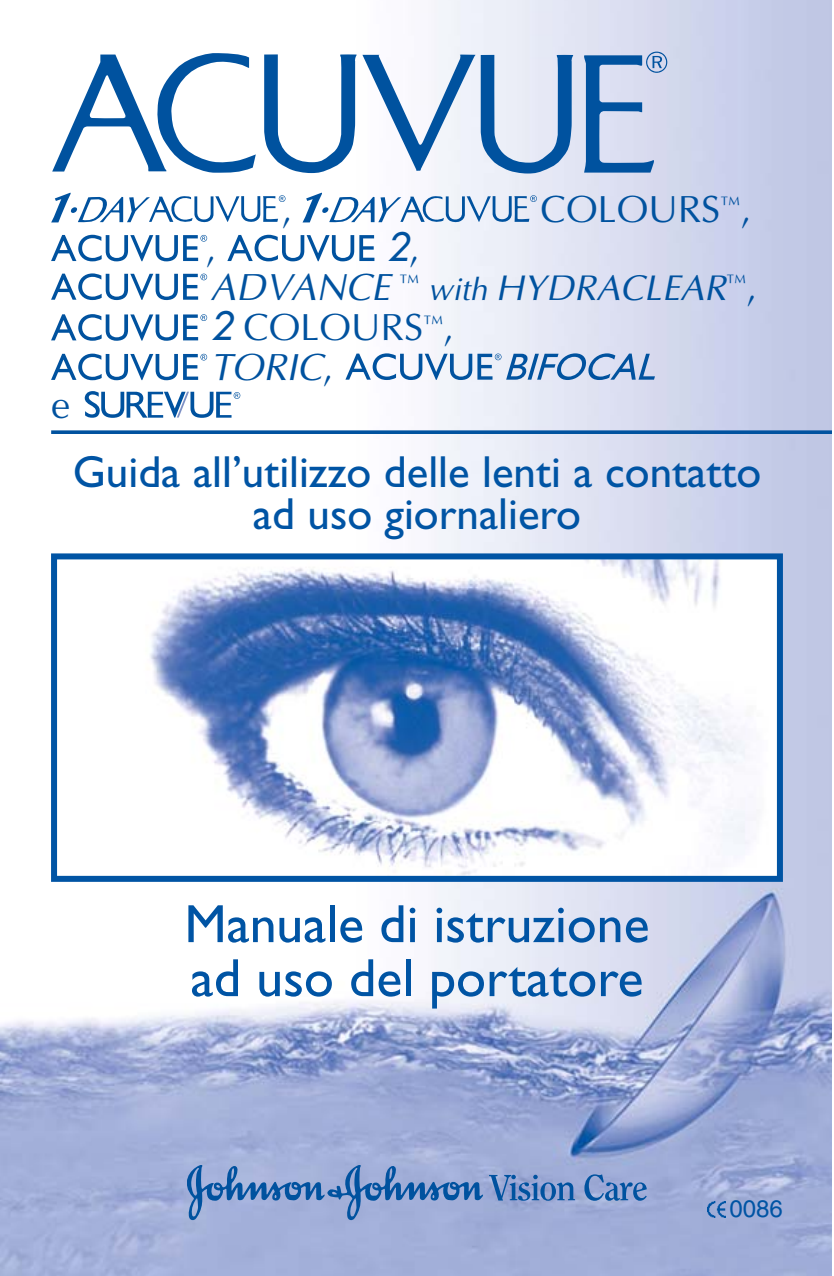
<style>
.page{position:relative;width:834px;height:1276px;background:#fff}
.page>*{position:absolute;margin:0;border:0;box-sizing:border-box;transform-origin:0 0}
.t1{font:54px/54px "Gill Sans";color:#0054a4}
.t2{font:45px/42px "Gill Sans";color:#0054a4;text-align:center}
.t3{font:38.1px/39.6px "Optima";color:#00529f}
.t4{font:italic 38.1px "Futura";color:#00529f}
.t5{font:italic 36px "Optima";color:#00529f}
.t6{font:24px "Helvetica";color:#0054a4}
.s1{font-family:"Optima";font-style:normal}
.s2{font-size:38.1px}
.s3{font-size:31.2px}
.s4{font-style:normal;font-size:38.1px}
.s5{font-family:"Futura";font-style:italic}
.s6{font-style:italic}
</style>
<div class="page">
<img style="left:0;top:1px;width:831px;height:1275px">
<img style="left:58px;top:560px;width:717px;height:315px">
<div style="left:51px;top:553px;width:731px;height:329px;border:6px solid #0054a4"></div>
<svg style="left:489px;top:1174px;width:86px;height:26px;background:#698cc3"></svg>
<svg style="left:584px;top:1174px;width:62px;height:26px;background:#6f90c6"></svg>
<svg style="left:187px;top:1165px;width:296px;height:55px;background:#7f9bcc"></svg>
<img style="left:707px;top:1201px;width:18px;height:17px">
<svg style="left:52px;top:53px;width:204px;height:120px"></svg>
<svg style="left:583px;top:52px;width:84px;height:121px;background:#99b3d8"></svg>
<svg style="left:264px;top:54px;width:310px;height:119px"></svg>
<svg style="left:51px;top:430px;width:780px;height:4px;background:#1661a7"></svg>
<svg style="left:51px;top:235px;width:156px;height:26px"></svg>
<svg style="left:227px;top:235px;width:147px;height:26px"></svg>
<svg style="left:51px;top:314px;width:156px;height:27px"></svg>
<svg style="left:345px;top:353px;width:309px;height:27px"></svg>
<svg style="left:51px;top:354px;width:156px;height:26px"></svg>
<svg style="left:51px;top:273px;width:156px;height:27px"></svg>
<svg style="left:51px;top:193px;width:234px;height:30px"></svg>
<svg style="left:302px;top:193px;width:234px;height:30px"></svg>
<svg style="left:85px;top:391px;width:155px;height:27px"></svg>
<p class="t3" style="left:205px;top:232px;width:12px">,</p>
<p class="t3" style="left:281px;top:193px;width:12px">,</p>
<p class="t4" style="left:386px;top:228px;width:34px">2<span class="s1">,</span></p>
<p class="t3" style="left:540px;top:193px;width:212px">COLOURS<sup>™</sup>,</p>
<p class="t5" style="left:210px;top:273px;width:547px"><span class="s2">ADVANCE</span> <sup>™</sup> <span class="s3">with</span> HYDRACLEAR<sup>™</sup> <span class="s4">,</span></p>
<p class="t3" style="left:51px;top:389px;width:21px">e</p>
<p class="t3" style="left:210px;top:311px;width:245px"><span class="s5">2</span> COLOURS<sup>™</sup>,<br><span class="s6">TORIC</span>,</p>
<p class="t2" style="left:73px;top:456px;width:690px">Guida all’utilizzo delle lenti a contatto ad uso giornaliero</p>
<p class="t1" style="left:184px;top:903px;width:466px">Manuale di istruzione ad uso del portatore</p>
<p class="t6" style="left:729px;top:1200px;width:55px">0086</p>
</div>
